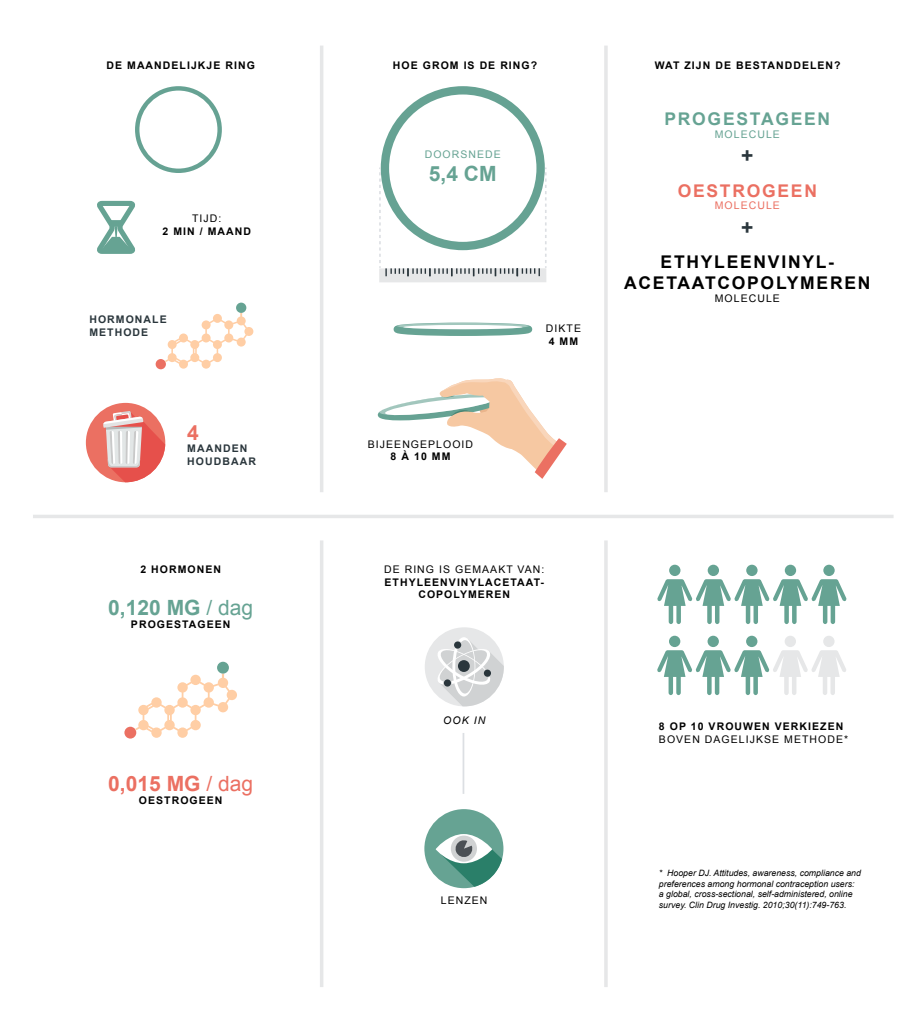
<style>
.page{position:relative;width:924px;height:1016px;background:#fff}
.page>*{position:absolute;margin:0;border:0;box-sizing:border-box;transform-origin:0 0}
.t1{font:700 21px "Arial";color:#66a393}
.t2{font:700 21px "Arial";color:#eb7062}
.t3{font:700 21px "Arial";color:#2a363c}
.t4{font:700 17.5px/21px "Arial";letter-spacing:.1em;color:#000;text-align:center}
.t5{font:700 17.5px "Arial";letter-spacing:.1em;color:#66a393}
.t6{font:700 17.5px "Arial";letter-spacing:.1em;color:#eb7062}
.t7{font:700 10.5px/12.6px "Arial";letter-spacing:.1em;color:#000;text-align:center}
.t8{font:10.5px "Arial";letter-spacing:.1em;color:#000}
.t9{font:700 10.5px/12.6px "Arial";letter-spacing:.1em;color:#2a363c}
.t10{font:10.5px "Arial";letter-spacing:.1em;color:#66a393}
.t11{font:10.5px "Arial";letter-spacing:.1em;color:#eb7062}
.t12{font:italic 10.5px "Arial";color:#000}
.t13{font:italic 8.75px/10.5px "Arial";color:#000}
.s1{font-weight:400}
</style>
<div class="page">
<div style="left:669px;top:564px;width:11px;height:12px;background:#66a393;border-radius:50%"></div>
<div style="left:707px;top:564px;width:12px;height:12px;background:#66a393;border-radius:50%"></div>
<div style="left:746px;top:564px;width:11px;height:12px;background:#66a393;border-radius:50%"></div>
<div style="left:784px;top:564px;width:12px;height:12px;background:#66a393;border-radius:50%"></div>
<svg style="left:657px;top:579px;width:189px;height:45px"></svg>
<div style="left:823px;top:564px;width:11px;height:12px;background:#66a393;border-radius:50%"></div>
<div style="left:669px;top:635px;width:11px;height:12px;background:#66a393;border-radius:50%"></div>
<div style="left:707px;top:635px;width:12px;height:12px;background:#66a393;border-radius:50%"></div>
<div style="left:746px;top:635px;width:11px;height:12px;background:#66a393;border-radius:50%"></div>
<div style="left:784px;top:635px;width:12px;height:12px;background:#e6e7e8;border-radius:50%"></div>
<svg style="left:657px;top:650px;width:189px;height:45px"></svg>
<div style="left:823px;top:635px;width:11px;height:12px;background:#e6e7e8;border-radius:50%"></div>
<svg style="left:135px;top:86px;width:87px;height:87px"></svg>
<svg style="left:124px;top:661px;width:113px;height:77px"></svg>
<div style="left:425px;top:627px;width:79px;height:79px;background:#e6e7e8;border-radius:50%"></div>
<svg style="left:435px;top:637px;width:69px;height:69px"></svg>
<div style="left:458px;top:660px;width:12px;height:12px;background:#2a363c;border-radius:50%"></div>
<div style="left:454px;top:641px;width:7px;height:7px;background:#2a363c;border-radius:50%"></div>
<div style="left:444px;top:679px;width:7px;height:7px;background:#2a363c;border-radius:50%"></div>
<div style="left:484px;top:669px;width:7px;height:7px;background:#2a363c;border-radius:50%"></div>
<hr style="left:462px;top:733px;width:2px;height:61px;background:#dcdfe3">
<hr style="left:33px;top:515px;width:860px;height:3px;background:#e6e7e8">
<div style="left:379px;top:268px;width:167px;height:14px;background:#e6e7e8"></div>
<svg style="left:379px;top:86px;width:167px;height:190px"></svg>
<hr style="left:320px;top:46px;width:3px;height:446px;background:#e6e7e8">
<hr style="left:604px;top:46px;width:3px;height:446px;background:#e6e7e8">
<hr style="left:320px;top:540px;width:3px;height:447px;background:#e6e7e8">
<hr style="left:604px;top:540px;width:3px;height:447px;background:#e6e7e8">
<svg style="left:156px;top:302px;width:97px;height:67px"></svg>
<svg style="left:97px;top:201px;width:38px;height:53px"></svg>
<svg style="left:393px;top:322px;width:139px;height:14px"></svg>
<svg style="left:397px;top:323px;width:131px;height:6px"></svg>
<svg style="left:403px;top:325px;width:119px;height:4px"></svg>
<svg style="left:86px;top:403px;width:79px;height:79px"></svg>
<svg style="left:377px;top:378px;width:189px;height:101px"></svg>
<div style="left:424px;top:809px;width:79px;height:79px;background:#66a393;border-radius:50%"></div>
<svg style="left:435px;top:834px;width:57px;height:29px"></svg>
<svg style="left:451px;top:835px;width:26px;height:26px"></svg>
<svg style="left:435px;top:840px;width:67px;height:46px"></svg>
<p class="t7" style="left:106px;top:59px;width:150px">DE MAANDELIJKJE RING</p>
<p class="t8" style="left:192px;top:212px;width:31px">TIJD:</p>
<p class="t7" style="left:162px;top:225px;width:90px">2 MIN / MAAND</p>
<p class="t9" style="left:89px;top:313px;width:79px">HORMONALE<br>METHODE</p>
<h1 class="t2" style="left:187px;top:420px;width:13px">4</h1>
<p class="t9" style="left:187px;top:442px;width:70px">MAANDEN<br>HOUDBAAR</p>
<p class="t7" style="left:140px;top:563px;width:82px">2 HORMONEN</p>
<h1 class="t1" style="left:108px;top:595px;width:146px">0,120 MG <span class="s1">/ dag</span></h1>
<p class="t7" style="left:131px;top:617px;width:101px">PROGESTAGEEN</p>
<h1 class="t2" style="left:108px;top:772px;width:146px">0,015 MG <span class="s1">/ dag</span></h1>
<p class="t7" style="left:139px;top:794px;width:85px">OESTROGEEN</p>
<p class="t7" style="left:393px;top:59px;width:146px">HOE GROM IS DE RING?</p>
<p class="t7" style="left:654px;top:59px;width:187px">WAT ZIJN DE BESTANDDELEN?</p>
<p class="t10" style="left:424px;top:148px;width:78px">DOORSNEDE</p>
<h1 class="t1" style="left:429px;top:162px;width:69px">5,4 CM</h1>
<p class="t8" style="left:368px;top:438px;width:107px">BIJEENGEPLOOID</p>
<p class="t7" style="left:390px;top:450px;width:61px">8 À 10 MM</p>
<p class="t8" style="left:546px;top:322px;width:37px">DIKTE</p>
<p class="t7" style="left:548px;top:335px;width:31px">4 MM</p>
<p class="t8" style="left:384px;top:563px;width:162px">DE RING IS GEMAAKT VAN:</p>
<p class="t7" style="left:384px;top:576px;width:161px">ETHYLEENVINYLACETAAT-<br>COPOLYMEREN</p>
<h2 class="t5" style="left:664px;top:109px;width:167px">PROGESTAGEEN</h2>
<p class="t10" style="left:714px;top:128px;width:67px">MOLECULE</p>
<h1 class="t3" style="left:741px;top:144px;width:14px">+</h1>
<h2 class="t6" style="left:677px;top:181px;width:141px">OESTROGEEN</h2>
<p class="t11" style="left:714px;top:200px;width:67px">MOLECULE</p>
<h1 class="t3" style="left:741px;top:215px;width:14px">+</h1>
<h2 class="t4" style="left:624px;top:251px;width:248px">ETHYLEENVINYL-<br>ACETAATCOPOLYMEREN</h2>
<p class="t8" style="left:714px;top:292px;width:67px">MOLECULE</p>
<p class="t12" style="left:443px;top:714px;width:44px">OOK IN</p>
<p class="t7" style="left:659px;top:720px;width:186px">8 OP 10 VROUWEN VERKIEZEN</p>
<p class="t8" style="left:659px;top:733px;width:191px">BOVEN DAGELIJKSE METHODE*</p>
<p class="t8" style="left:441px;top:894px;width:48px">LENZEN</p>
<p class="t13" style="left:659px;top:867px;width:203px">* Hooper DJ. Attitudes, awareness, compliance and preferences among hormonal contraception users: a global, cross-sectional, self-administered, online survey. Clin Drug Investig. 2010;30(11):749-763.</p>
</div>
